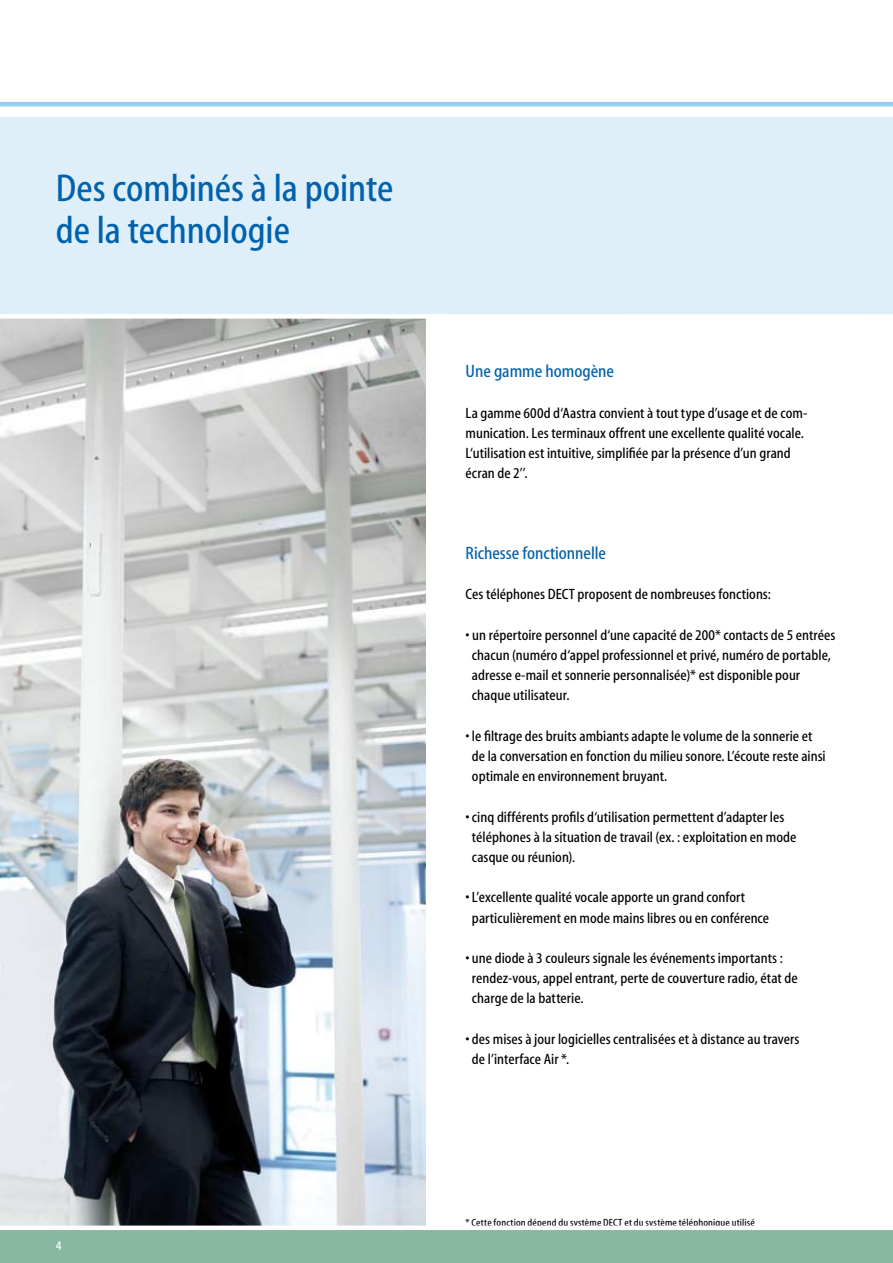
<style>
.page{position:relative;width:893px;height:1263px;background:#fff}
.page>*{position:absolute;margin:0;border:0;box-sizing:border-box;transform-origin:0 0}
.t1{font:39px/42px "Myriad De Te We";color:#0062ac}
.t2{font:18px "Myriad De Te We";color:#0062ac}
.t3{font:15px/20.2px "Myriad De Te We";letter-spacing:.005em;color:#000}
.t4{font:13.5px "Myriad De Te We";color:#fff}
.t5{font:10.5px "Myriad De Te We";letter-spacing:.015em;color:#000}
</style>
<div class="page">
<div style="left:0;top:1225px;width:893px;height:38px;background:#87b7a0"></div>
<img style="left:0;top:319px;width:425px;height:906px">
<div style="left:0;top:115px;width:893px;height:202px;background:#dfeff9"></div>
<hr style="left:0;top:102px;width:893px;height:4px;background:#94cded">
<div style="left:0;top:112px;width:893px;height:5px;background:#fff"></div>
<div style="left:0;top:314px;width:893px;height:5px;background:#fff"></div>
<div style="left:0;top:1225px;width:893px;height:5px;background:#fff"></div>
<h1 class="t1" style="left:56px;top:169px;width:339px">Des combinés à la pointe de la technologie</h1>
<p class="t4" style="left:56px;top:1238px;width:7px">4</p>
<p class="t2" style="left:466px;top:362px;width:150px">Une gamme homogène</p>
<p class="t3" style="left:466px;top:403px;width:343px">La gamme 600d d‘Aastra convient à tout type d’usage et de com&shy;munication. Les terminaux offrent une excellente qualité vocale.<br>L‘utilisation est intuitive, simplifiée par la présence d’un grand écran de 2’’.</p>
<p class="t2" style="left:466px;top:544px;width:142px">Richesse fonctionnelle</p>
<p class="t3" style="left:466px;top:585px;width:307px">Ces téléphones DECT proposent de nombreuses fonctions:</p>
<p class="t3" style="left:472px;top:625px;width:365px;text-indent:-6px">• un répertoire personnel d‘une capacité de 200* contacts de 5 entrées chacun (numéro d‘appel professionnel et privé, numéro de portable, adresse e-mail et sonnerie personnalisée)* est disponible pour chaque utilisateur.</p>
<p class="t3" style="left:472px;top:726px;width:355px;text-indent:-6px">• le filtrage des bruits ambiants adapte le volume de la sonnerie et de la conversation en fonction du milieu sonore. L’écoute reste ainsi optimale en environnement bruyant.</p>
<p class="t3" style="left:472px;top:807px;width:326px;text-indent:-6px">•cinq différents profils d‘utilisation permettent d’adapter les téléphones à la situation de travail (ex. : exploitation en mode casque ou réunion).</p>
<p class="t3" style="left:472px;top:888px;width:299px;text-indent:-6px">•L’excellente qualité vocale apporte un grand confort particulièrement en mode mains libres ou en conférence</p>
<p class="t3" style="left:472px;top:948px;width:327px;text-indent:-6px">• une diode à 3 couleurs signale les événements importants : rendez-vous, appel entrant, perte de couverture radio, état de charge de la batterie.</p>
<p class="t3" style="left:472px;top:1029px;width:329px;text-indent:-6px">• des mises à jour logicielles centralisées et à distance au travers de l’interface Air *.</p>
<p class="t5" style="left:466px;top:1217px;width:291px">* Cette fonction dépend du système DECT et du système téléphonique utilisé</p>
</div>
